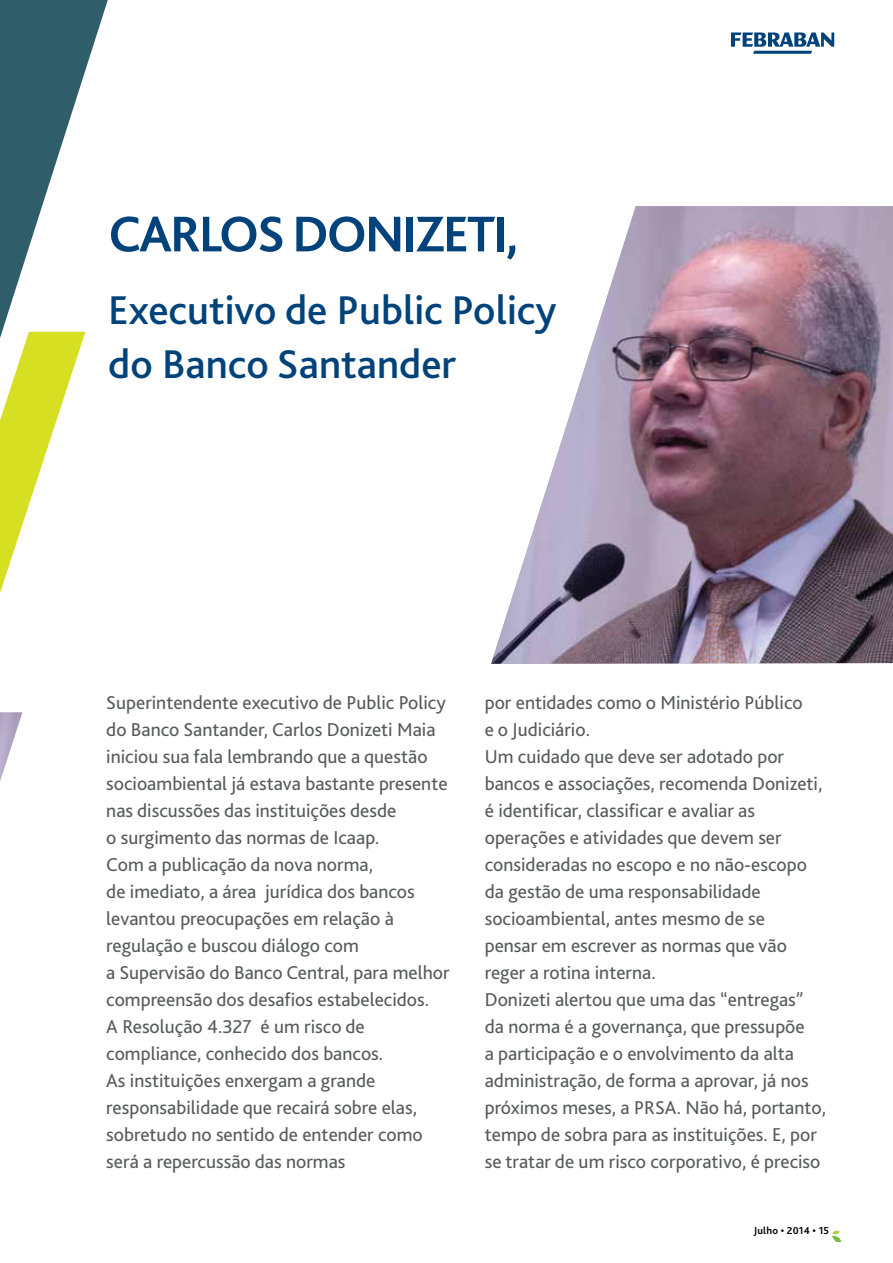
<style>
.page{position:relative;width:893px;height:1263px;background:#fff}
.page>*{position:absolute;margin:0;border:0;box-sizing:border-box;transform-origin:0 0}
.t1{font:700 52.5px "Bliss 2";letter-spacing:-.04em;color:#00427a}
.t2{font:500 42px/54px "Bliss 2";color:#00427a}
.t3{font:19.5px/27px "Bliss 2";color:#58595b}
.t4{font:700 10.5px "Bliss 2";letter-spacing:.02em;color:#000}
</style>
<div class="page">
<img style="left:0;top:712px;width:22px;height:69px">
<img style="left:491px;top:206px;width:402px;height:458px">
<svg style="left:0;top:0;width:108px;height:593px"></svg>
<svg style="left:731px;top:32px;width:104px;height:22px"></svg>
<svg style="left:832px;top:1230px;width:9px;height:12px"></svg>
<h1 class="t1" style="left:108px;top:201px;width:411px">CARLOS DONIZETI,</h1>
<h2 class="t2" style="left:108px;top:282px;width:450px">Executivo de Public Policy do Banco Santander</h2>
<p class="t3" style="left:106px;top:688px;width:345px">Superintendente executivo de Public Policy do Banco Santander, Carlos Donizeti Maia iniciou sua fala lembrando que a questão socioambiental já estava bastante presente nas discussões das instituições desde<br>o surgimento das normas de Icaap.<br>Com a publicação da nova norma,<br>de imediato, a área jurídica dos bancos levantou preocupações em relação à regulação e buscou diálogo com<br>a Supervisão do Banco Central, para melhor compreensão dos desafios estabelecidos.<br>A Resolução 4.327 é um risco de compliance, conhecido dos bancos.<br>As instituições enxergam a grande responsabilidade que recairá sobre elas, sobretudo no sentido de entender como será a repercussão das normas</p>
<p class="t3" style="left:485px;top:688px;width:343px">por entidades como o Ministério Público<br>e o Judiciário.<br>Um cuidado que deve ser adotado por bancos e associações, recomenda Donizeti, é identificar, classificar e avaliar as operações e atividades que devem ser consideradas no escopo e no não-escopo da gestão de uma responsabilidade socioambiental, antes mesmo de se<br>pensar em escrever as normas que vão reger a rotina interna.<br>Donizeti alertou que uma das “entregas” da norma é a governança, que pressupõe<br>a participação e o envolvimento da alta administração, de forma a aprovar, já nos próximos meses, a PRSA. Não há, portanto, tempo de sobra para as instituições. E, por se tratar de um risco corporativo, é preciso</p>
<p class="t4" style="left:754px;top:1224px;width:77px">Julho • 2014 • 15</p>
</div>
